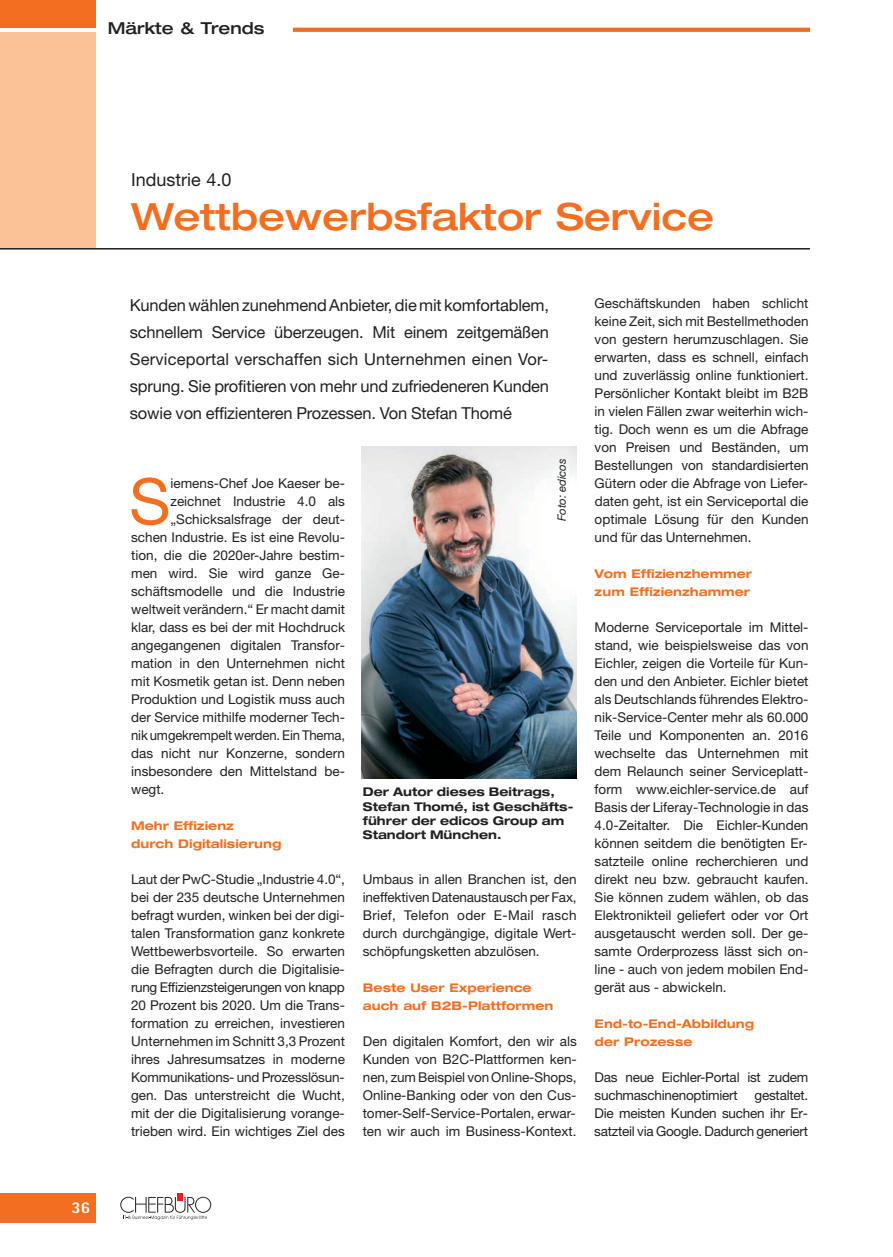
<style>
.page{position:relative;width:893px;height:1257px;background:#fff}
.page>*{position:absolute;margin:0;border:0;box-sizing:border-box;transform-origin:0 0}
.t1{font:63.9px "Helvetica Neue";color:#f36e21}
.t2{font:500 expanded 37.5px "Helvetica Neue";color:#f36e21}
.t3{font:18px "Helvetica Neue";color:#231f20}
.t4{font:16.5px/27px "Helvetica Neue";letter-spacing:-.01em;color:#231f20;text-align:justify}
.t5{font:500 expanded 16.5px "Helvetica Neue";color:#231f20}
.t6{font:800 16.5px "AT Rotis Sans Serif";color:#fff}
.t7{font:13.5px/18px "Helvetica Neue";color:#231f20;text-align:justify}
.t8{font:700 expanded 12px/18px "Helvetica Neue";color:#f36e21}
.t9{font:700 expanded 12px/14.4px "Helvetica Neue";color:#231f20}
</style>
<div class="page">
<svg style="left:120px;top:1193px;width:91px;height:26px"></svg>
<div style="left:0;top:1193px;width:96px;height:29px;background:#f36e21"></div>
<div style="left:0;top:0;width:96px;height:28px;background:#f36e21"></div>
<div style="left:0;top:32px;width:96px;height:217px;background:#fbc197"></div>
<hr style="left:0;top:248px;width:810px;height:1px;background:#231f20">
<svg style="left:293px;top:28px;width:517px;height:4px;background:#f37227"></svg>
<img style="left:361px;top:447px;width:216px;height:331px">
<svg style="left:558px;top:459px;width:8px;height:62px"></svg>
<p class="t5" style="left:108px;top:23px;width:158px">Märkte &amp; Trends</p>
<p class="t6" style="left:72px;top:1201px;width:20px">36</p>
<h3 class="t3" style="left:131px;top:173px;width:102px">Industrie 4.0</h3>
<h2 class="t2" style="left:131px;top:203px;width:585px">Wettbewerbsfaktor Service</h2>
<p class="t4" style="left:130px;top:293px;width:421px">Kunden wählen zunehmend Anbieter, die mit komfortablem, schnellem Service überzeugen. Mit einem zeitgemäßen Serviceportal verschaffen sich Unternehmen einen Vor&shy;sprung. Sie profitieren von mehr und zufriedeneren Kunden sowie von effizienteren Prozessen. Von Stefan Thomé</p>
<h1 class="t1" style="left:129px;top:478px;width:43px">S</h1>
<p class="t7" style="left:171px;top:476px;width:176px">iemens-Chef Joe Kaeser be-</p>
<p class="t7" style="left:171px;top:494px;width:176px">zeichnet Industrie 4.0 als</p>
<p class="t7" style="left:171px;top:512px;width:176px">„Schicksalsfrage der deut-</p>
<p class="t7" style="left:131px;top:530px;width:215px">schen Industrie. Es ist eine Revolu-</p>
<p class="t7" style="left:131px;top:548px;width:215px">tion, die die 2020er-Jahre bestim-</p>
<p class="t7" style="left:131px;top:566px;width:215px">men wird. Sie wird ganze Ge-</p>
<p class="t7" style="left:131px;top:584px;width:215px">schäftsmodelle und die Industrie</p>
<p class="t7" style="left:131px;top:602px;width:215px">weltweit verändern.“ Er macht damit</p>
<p class="t7" style="left:131px;top:620px;width:215px">klar, dass es bei der mit Hochdruck</p>
<p class="t7" style="left:131px;top:638px;width:215px">angegangenen digitalen Transfor-</p>
<p class="t7" style="left:131px;top:656px;width:215px">mation in den Unternehmen nicht</p>
<p class="t7" style="left:131px;top:674px;width:215px">mit Kosmetik getan ist. Denn neben</p>
<p class="t7" style="left:131px;top:692px;width:215px">Produktion und Logistik muss auch</p>
<p class="t7" style="left:131px;top:710px;width:215px">der Service mithilfe moderner Tech-</p>
<p class="t7" style="left:131px;top:728px;width:215px">nik umgekrempelt werden. Ein Thema,</p>
<p class="t7" style="left:131px;top:746px;width:215px">das nicht nur Konzerne, sondern</p>
<p class="t7" style="left:131px;top:764px;width:215px">insbesondere den Mittelstand be-</p>
<p class="t7" style="left:131px;top:782px;width:35px">wegt.</p>
<p class="t8" style="left:131px;top:818px;width:152px">Mehr Effizienz<br>durch Digitalisierung</p>
<p class="t7" style="left:131px;top:872px;width:216px">Laut der PwC-Studie „Industrie 4.0“, bei der 235 deutsche Unternehmen befragt wurden, winken bei der digi&shy;talen Transformation ganz konkrete Wettbewerbsvorteile. So erwarten die Befragten durch die Digitalisie&shy;rung Effizienzsteigerungen von knapp 20 Prozent bis 2020. Um die Trans&shy;formation zu erreichen, investieren Unternehmen im Schnitt 3,3 Prozent ihres Jahresumsatzes in moderne Kommunikations- und Prozesslösun&shy;gen. Das unterstreicht die Wucht, mit der die Digitalisierung vorange&shy;trieben wird. Ein wichtiges Ziel des</p>
<p class="t7" style="left:363px;top:872px;width:215px">Umbaus in allen Branchen ist, den ineffektiven Datenaustausch per Fax, Brief, Telefon oder E-Mail rasch durch durchgängige, digitale Wert&shy;schöpfungsketten abzulösen.</p>
<p class="t9" style="left:363px;top:786px;width:212px">Der Autor dieses Beitrags,<br>Stefan Thomé, ist Geschäfts&shy;führer der edicos Group am<br>Standort München.</p>
<p class="t8" style="left:363px;top:980px;width:192px">Beste User Experience auch auf B2B-Plattformen</p>
<p class="t7" style="left:363px;top:1034px;width:216px">Den digitalen Komfort, den wir als Kunden von B2C-Plattformen ken&shy;nen, zum Beispiel von Online-Shops, Online-Banking oder von den Cus&shy;tomer-Self-Service-Portalen, erwar&shy;ten wir auch im Business-Kontext.</p>
<p class="t7" style="left:595px;top:296px;width:215px">Geschäftskunden haben schlicht keine Zeit, sich mit Bestellmethoden von gestern herumzuschlagen. Sie erwarten, dass es schnell, einfach und zuverlässig online funktioniert.<br>Persönlicher Kontakt bleibt im B2B in vielen Fällen zwar weiterhin wich&shy;tig. Doch wenn es um die Abfrage von Preisen und Beständen, um Bestellungen von standardisierten Gütern oder die Abfrage von Liefer&shy;daten geht, ist ein Serviceportal die optimale Lösung für den Kunden und für das Unternehmen.</p>
<p class="t8" style="left:595px;top:566px;width:159px">Vom Effizienzhemmer zum Effizienzhammer</p>
<p class="t7" style="left:594px;top:620px;width:216px">Moderne Serviceportale im Mittel&shy;stand, wie beispielsweise das von Eichler, zeigen die Vorteile für Kun&shy;den und den Anbieter. Eichler bietet als Deutschlands führendes Elektro&shy;nik-Service-Center mehr als 60.000<br>Teile und Komponenten an. 2016 wechselte das Unternehmen mit dem Relaunch seiner Serviceplatt&shy;form www.eichler-service.de auf Basis der Liferay-Technologie in das 4.0-Zeitalter. Die Eichler-Kunden können seitdem die benötigten Er&shy;satzteile online recherchieren und direkt neu bzw. gebraucht kaufen.<br>Sie können zudem wählen, ob das Elektronikteil geliefert oder vor Ort ausgetauscht werden soll. Der ge&shy;samte Orderprozess lässt sich on&shy;line - auch von jedem mobilen End&shy;gerät aus - abwickeln.</p>
<p class="t8" style="left:595px;top:1016px;width:161px">End-to-End-Abbildung der Prozesse</p>
<p class="t7" style="left:594px;top:1070px;width:216px">Das neue Eichler-Portal ist zudem suchmaschinenoptimiert gestaltet.<br>Die meisten Kunden suchen ihr Er&shy;satzteil via Google. Dadurch generiert</p>
</div>
